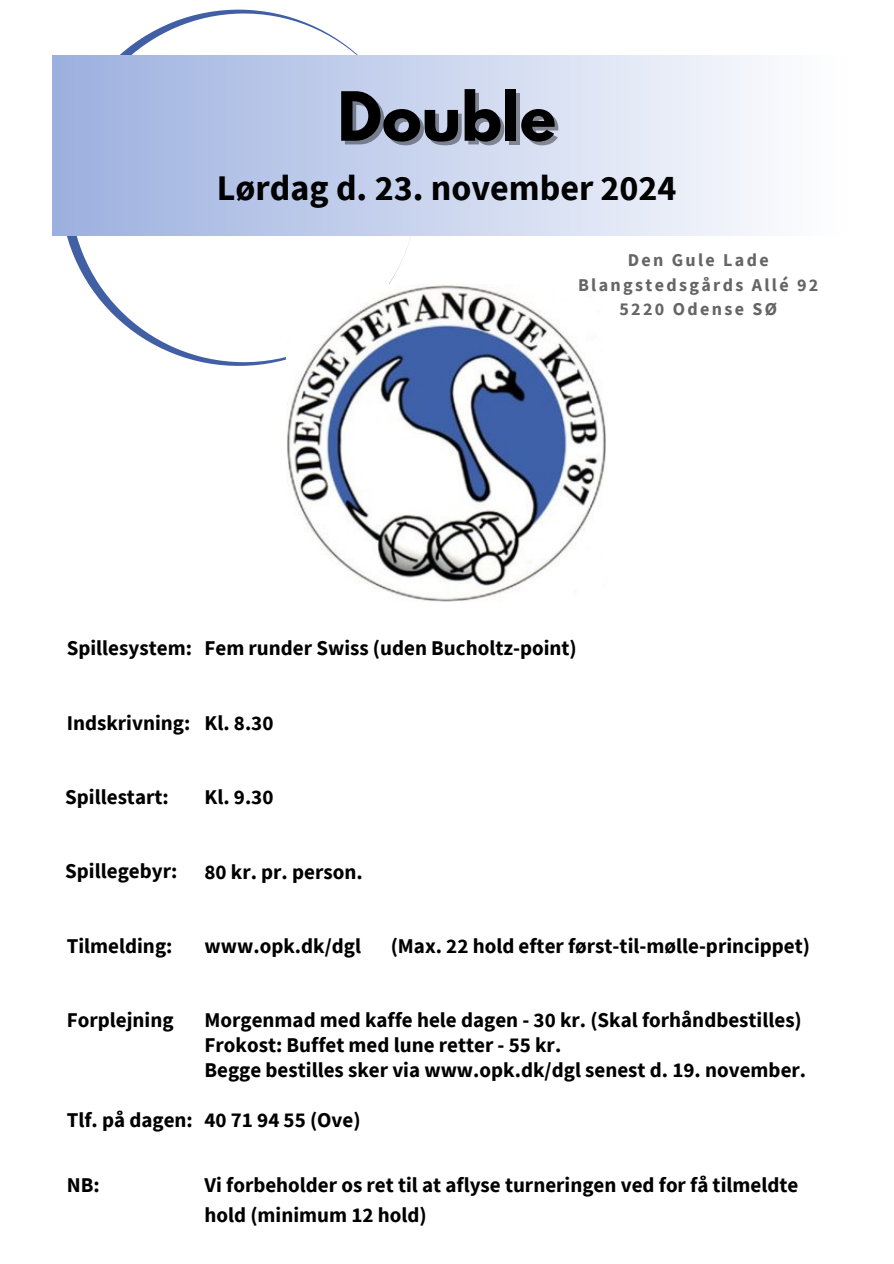
<style>
.page{position:relative;width:894px;height:1264px;background:#fff}
.page>*{position:absolute;margin:0;border:0;box-sizing:border-box;transform-origin:0 0}
.t1{font:700 60px "League Spartan";color:#000}
.t2{font:700 36px "Source Sans Pro";color:#000}
.t3{font:700 21px/24.8px "Source Sans Pro";color:#000}
.t4{font:700 18px "Source Sans Pro";letter-spacing:.13em;color:#656566}
</style>
<div class="page">
<svg style="left:60px;top:9px;width:357px;height:357px"></svg>
<img style="left:287px;top:285px;width:319px;height:316px">
<div style="left:52px;top:55px;width:789px;height:180px;background:linear-gradient(to right,#9cb0df,#fefeff)"></div>
<h4 class="t1" style="left:337px;top:87px;width:220px">Double</h4>
<h4 class="t2" style="left:217px;top:165px;width:461px">Lørdag d. 23. november 2024</h4>
<h4 class="t4" style="left:627px;top:248px;width:142px">Den Gule Lade</h4>
<h4 class="t4" style="left:578px;top:273px;width:242px">Blangstedsgårds Allé 92</h4>
<h3 class="t4" style="left:619px;top:297px;width:159px">5220 Odense SØ</h3>
<h1 class="t3" style="left:67px;top:635px;width:127px">Spillesystem:</h1>
<h4 class="t3" style="left:204px;top:635px;width:374px">Fem runder Swiss (uden Bucholtz-point)</h4>
<h2 class="t3" style="left:67px;top:709px;width:125px">Indskrivning:</h2>
<h4 class="t3" style="left:204px;top:709px;width:70px">Kl. 8.30</h4>
<p class="t3" style="left:65px;top:783px;width:105px">Spillestart:</p>
<h4 class="t3" style="left:204px;top:784px;width:70px">Kl. 9.30</h4>
<p class="t3" style="left:65px;top:858px;width:114px">Spillegebyr:</p>
<h4 class="t3" style="left:204px;top:858px;width:160px">80 kr. pr. person.</h4>
<p class="t3" style="left:67px;top:932px;width:107px">Tilmelding:</p>
<h4 class="t3" style="left:204px;top:933px;width:158px">www.opk.dk/dgl</h4>
<h4 class="t3" style="left:390px;top:933px;width:420px">(Max. 22 hold efter først-til-mølle-princippet)</h4>
<p class="t3" style="left:67px;top:1007px;width:108px">Forplejning</p>
<h4 class="t3" style="left:67px;top:1107px;width:128px">Tlf. på dagen:</h4>
<h4 class="t3" style="left:204px;top:1007px;width:603px">Morgenmad med kaffe hele dagen - 30 kr. (Skal forhåndbestilles)<br>Frokost: Buffet med lune retter - 55 kr.<br>Begge bestilles sker via www.opk.dk/dgl senest d. 19. november.</h4>
<h4 class="t3" style="left:204px;top:1107px;width:158px">40 71 94 55 (Ove)</h4>
<h4 class="t3" style="left:67px;top:1172px;width:34px">NB:</h4>
<h4 class="t3" style="left:204px;top:1170px;width:595px;line-height:29.2px">Vi forbeholder os ret til at aflyse turneringen ved for få tilmeldte hold (minimum 12 hold)</h4>
</div>
